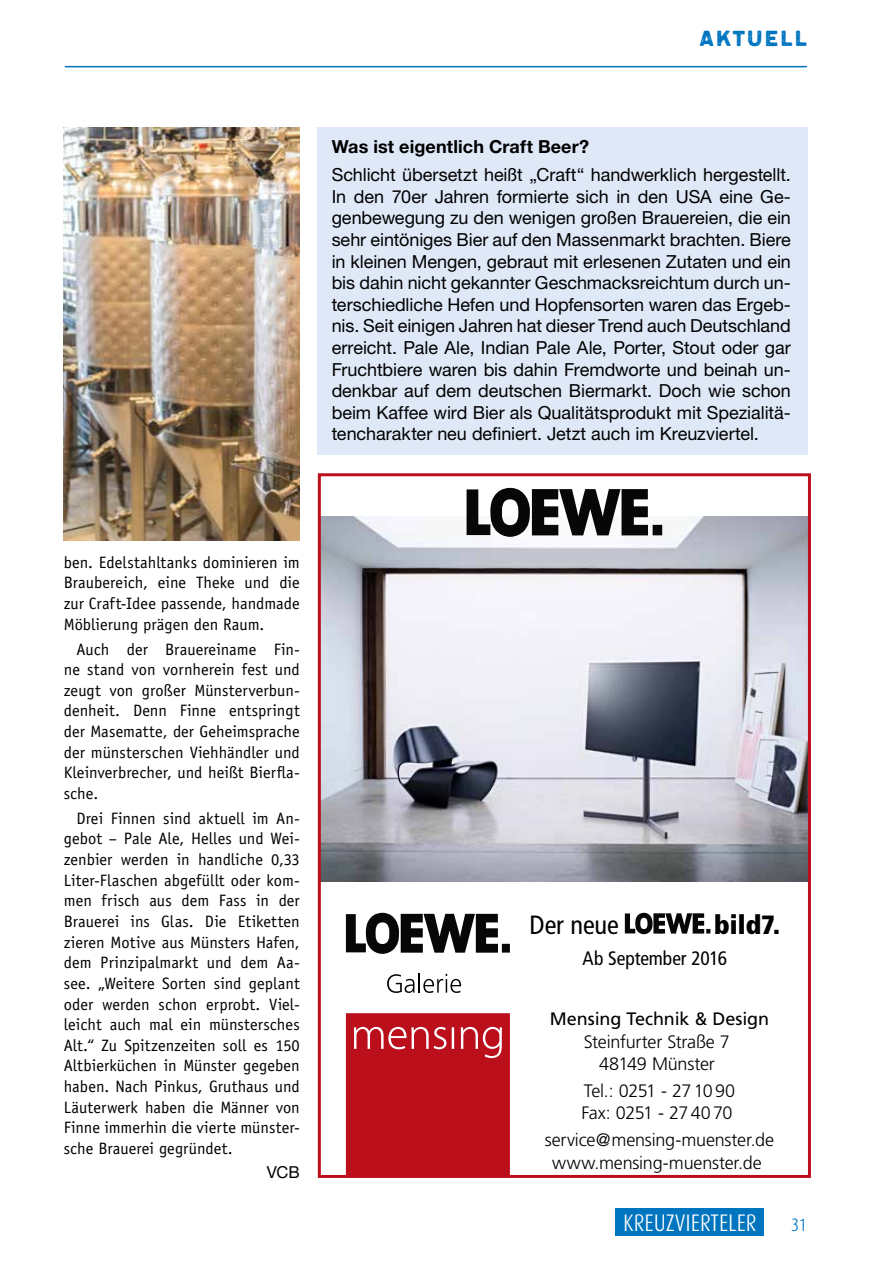
<style>
.page{position:relative;width:893px;height:1263px;background:#fff}
.page>*{position:absolute;margin:0;border:0;box-sizing:border-box;transform-origin:0 0}
.t1{font:27px "Meltow San 300 Rust";color:#0075bf}
.t2{font:condensed 26.4px "Frutiger";letter-spacing:-.005em;color:#000}
.t3{font:900 condensed 26.4px "Frutiger";color:#000}
.t4{font:300 24px "Dax Condensed";color:#fff}
.t5{font:condensed 19.5px "Frutiger";letter-spacing:-.005em;color:#000}
.t6{font:18px/21.6px "Helvetica Neue LT Std";color:#000;text-align:justify}
.t7{font:300 18px/22.5px "Frutiger";letter-spacing:-.015em;color:#000;text-align:center}
.t8{font:700 18px "Helvetica Neue LT Std";letter-spacing:.005em;color:#000}
.t9{font:18px "Frutiger";letter-spacing:-.005em;color:#000}
.t10{font:300 18px "Dax Condensed";color:#0075bf}
.t11{font:16.5px/20.7px "Officina Sans";color:#000;text-align:justify}
.t12{font:16.5px "Helvetica Neue LT Std";color:#000}
</style>
<div class="page">
<hr style="left:65px;top:66px;width:742px;height:1px;background:#0075bf">
<div style="left:615px;top:1208px;width:149px;height:27px;background:#0075bf"></div>
<img style="left:64px;top:128px;width:236px;height:412px">
<img style="left:322px;top:517px;width:485px;height:364px">
<svg style="left:346px;top:913px;width:164px;height:41px"></svg>
<svg style="left:387px;top:973px;width:74px;height:20px"></svg>
<div style="left:346px;top:1013px;width:164px;height:161px;background:#bb101c"></div>
<svg style="left:467px;top:488px;width:195px;height:49px"></svg>
<svg style="left:625px;top:913px;width:85px;height:21px"></svg>
<div style="left:318px;top:473px;width:493px;height:705px;border:3px solid #bb101c"></div>
<div style="left:318px;top:128px;width:490px;height:327px;background:#dfe8f7"></div>
<h1 class="t1" style="left:699px;top:22px;width:111px">aktuell</h1>
<p class="t8" style="left:332px;top:136px;width:259px">Was ist eigentlich Craft Beer?</p>
<p class="t6" style="left:332px;top:164px;width:461px">Schlicht übersetzt heißt „Craft“ handwerklich hergestellt.<br>In den 70er Jahren formierte sich in den USA eine Ge&shy;genbewegung zu den wenigen großen Brauereien, die ein sehr eintöniges Bier auf den Massenmarkt brachten. Biere in kleinen Mengen, gebraut mit erlesenen Zutaten und ein bis dahin nicht gekannter Geschmacksreichtum durch un&shy;terschiedliche Hefen und Hopfensorten waren das Ergeb&shy;nis. Seit einigen Jahren hat dieser Trend auch Deutschland erreicht. Pale Ale, Indian Pale Ale, Porter, Stout oder gar Fruchtbiere waren bis dahin Fremdworte und beinah un&shy;denkbar auf dem deutschen Biermarkt. Doch wie schon beim Kaffee wird Bier als Qualitätsprodukt mit Spezialitä&shy;tencharakter neu definiert. Jetzt auch im Kreuzviertel.</p>
<p class="t11" style="left:64px;top:552px;width:238px">ben. Edelstahltanks dominieren im Braubereich, eine Theke und die zur Craft-Idee passende, handmade Möblierung prägen den Raum.</p>
<p class="t11" style="left:64px;top:639px;width:238px;text-indent:13px">Auch der Brauereiname Fin&shy;ne stand von vornherein fest und zeugt von großer Münsterverbun&shy;denheit. Denn Finne entspringt der Masematte, der Geheimsprache der münsterschen Viehhändler und Kleinverbrecher, und heißt Bierfla&shy;sche.</p>
<p class="t11" style="left:64px;top:808px;width:238px;text-indent:13px">Drei Finnen sind aktuell im An&shy;gebot – Pale Ale, Helles und Wei&shy;zenbier werden in handliche 0,33<br>Liter-Flaschen abgefüllt oder kom&shy;men frisch aus dem Fass in der Brauerei ins Glas. Die Etiketten zieren Motive aus Münsters Hafen, dem Prinzipalmarkt und dem Aa&shy;see. „Weitere Sorten sind geplant oder werden schon erprobt. Viel&shy;leicht auch mal ein münstersches Alt.“ Zu Spitzenzeiten soll es 150<br>Altbierküchen in Münster gegeben haben. Nach Pinkus, Gruthaus und Läuterwerk haben die Männer von Finne immerhin die vierte münster&shy;sche Brauerei gegründet.</p>
<p class="t12" style="left:267px;top:1162px;width:34px">VCB</p>
<h2 class="t2" style="left:529px;top:909px;width:91px">Der neue</h2>
<h2 class="t3" style="left:714px;top:908px;width:67px">bild7.</h2>
<p class="t5" style="left:583px;top:947px;width:146px">Ab September 2016</p>
<p class="t9" style="left:550px;top:1008px;width:221px">Mensing Technik &amp; Design</p>
<p class="t7" style="left:584px;top:1030px;width:148px">Steinfurter Straße 7<br>48149 Münster</p>
<p class="t7" style="left:581px;top:1080px;width:155px;text-align:left">Tel.: 0251 - 271090<br>Fax: 0251 - 274070</p>
<p class="t7" style="left:545px;top:1129px;width:231px">service@mensing-muenster.de www.mensing-muenster.de</p>
<h3 class="t4" style="left:623px;top:1209px;width:135px">KREUZVIERTELER</h3>
<p class="t10" style="left:791px;top:1215px;width:17px">31</p>
</div>
